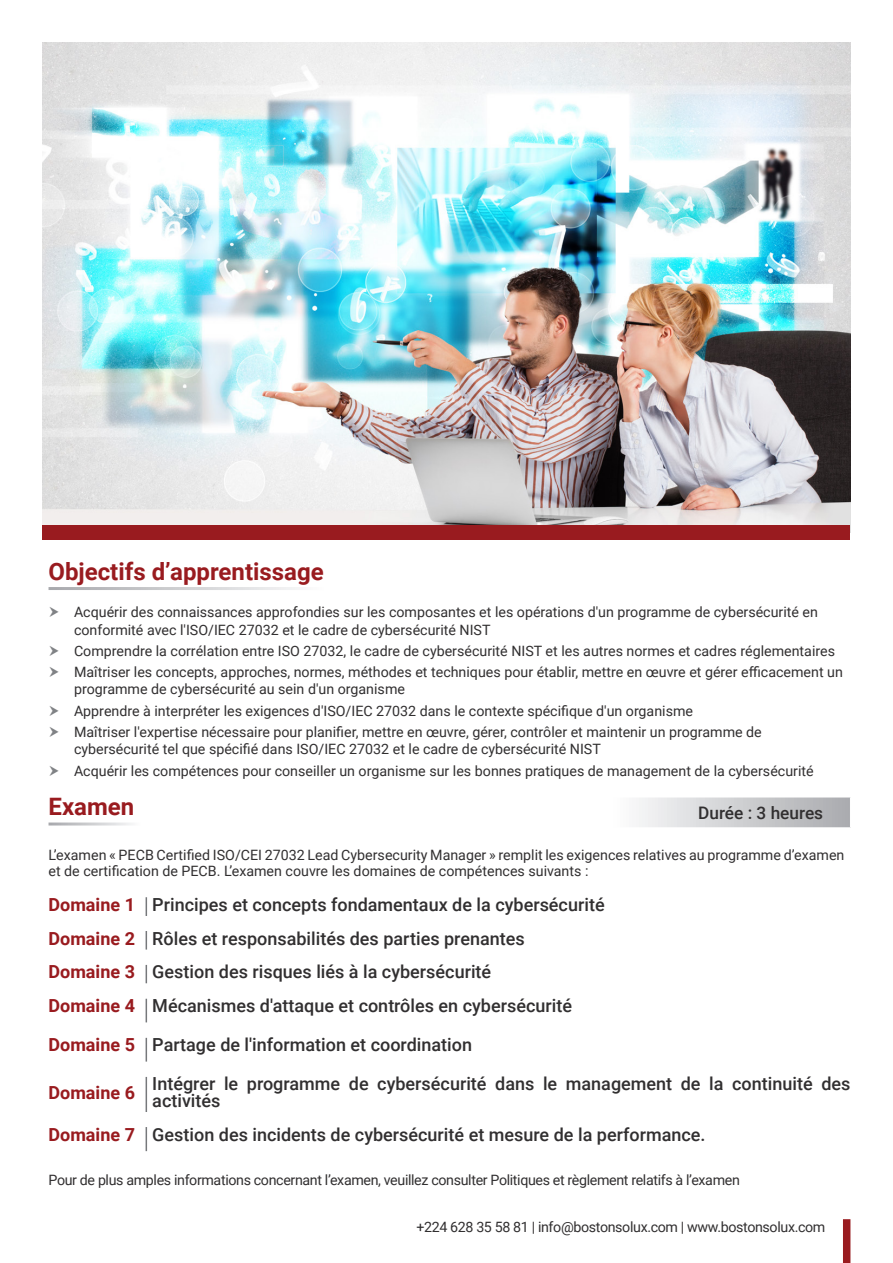
<style>
.page{position:relative;width:893px;height:1263px;background:#fff}
.page>*{position:absolute;margin:0;border:0;box-sizing:border-box;transform-origin:0 0}
.t1{font:700 24px "Roboto";color:#991b1f}
.t2{font:500 18px/16.5px "Roboto";color:#312f30}
.t3{font:700 18px "Roboto";color:#991b1f}
.t4{font:500 17.25px "Roboto";color:#312f30}
.Bullet_Points{font:14.25px/17.1px "Roboto";color:#312f30}
.Bullet_Points-2{font:14.25px "Roboto";letter-spacing:-.025em;color:#312f30}
</style>
<div class="page">
<img style="left:43px;top:43px;width:807px;height:482px">
<div style="left:43px;top:525px;width:807px;height:15px;background:#991b1f"></div>
<svg style="left:639px;top:798px;width:211px;height:29px"></svg>
<svg style="left:146px;top:897px;width:1px;height:19px"></svg>
<svg style="left:146px;top:931px;width:1px;height:19px"></svg>
<svg style="left:146px;top:965px;width:1px;height:18px"></svg>
<svg style="left:146px;top:998px;width:1px;height:25px"></svg>
<svg style="left:146px;top:1038px;width:1px;height:24px"></svg>
<hr style="left:146px;top:1077px;width:1px;height:35px;background:#76787b">
<svg style="left:146px;top:1127px;width:1px;height:24px"></svg>
<div style="left:843px;top:1219px;width:7px;height:44px;background:#991b1f"></div>
<p class="t1" style="left:49px;top:554px;width:277px">Objectifs d’apprentissage</p>
<p class="Bullet_Points" style="left:74px;top:603px;width:745px">Acquérir des connaissances approfondies sur les composantes et les opérations d'un programme de cybersécurité en conformité avec l'ISO/IEC 27032 et le cadre de cybersécurité NIST</p>
<p class="Bullet_Points" style="left:74px;top:642px;width:762px">Comprendre la corrélation entre ISO 27032, le cadre de cybersécurité NIST et les autres normes et cadres réglementaires</p>
<p class="Bullet_Points" style="left:74px;top:663px;width:770px">Maîtriser les concepts, approches, normes, méthodes et techniques pour établir, mettre en œuvre et gérer efficacement un programme de cybersécurité au sein d'un organisme</p>
<p class="Bullet_Points" style="left:74px;top:702px;width:620px">Apprendre à interpréter les exigences d'ISO/IEC 27032 dans le contexte spécifique d'un organisme</p>
<p class="Bullet_Points" style="left:74px;top:723px;width:689px">Maîtriser l'expertise nécessaire pour planifier, mettre en œuvre, gérer, contrôler et maintenir un programme de cybersécurité tel que spécifié dans ISO/IEC 27032 et le cadre de cybersécurité NIST</p>
<p class="Bullet_Points" style="left:74px;top:761px;width:741px">Acquérir les compétences pour conseiller un organisme sur les bonnes pratiques de management de la cybersécurité</p>
<p class="t1" style="left:49px;top:790px;width:87px">Examen</p>
<p class="t4" style="left:698px;top:801px;width:127px">Durée : 3 heures</p>
<p class="Bullet_Points" style="left:49px;top:846px;width:797px;line-height:16.5px">L’examen « PECB Certified ISO/CEI 27032 Lead Cybersecurity Manager » remplit les exigences relatives au programme d’examen et de certification de PECB. L’examen couvre les domaines de compétences suivants :</p>
<p class="t3" style="left:49px;top:892px;width:88px">Domaine 1</p>
<p class="t2" style="left:152px;top:895px;width:454px">Principes et concepts fondamentaux de la cybersécurité</p>
<p class="t3" style="left:49px;top:925px;width:88px">Domaine 2</p>
<p class="t2" style="left:152px;top:929px;width:374px">Rôles et responsabilités des parties prenantes</p>
<p class="t3" style="left:49px;top:959px;width:88px">Domaine 3</p>
<p class="t2" style="left:152px;top:963px;width:340px">Gestion des risques liés à la cybersécurité</p>
<p class="t3" style="left:49px;top:993px;width:88px">Domaine 4</p>
<p class="t2" style="left:152px;top:997px;width:421px">Mécanismes d'attaque et contrôles en cybersécurité</p>
<p class="t3" style="left:49px;top:1032px;width:88px">Domaine 5</p>
<p class="t2" style="left:152px;top:1036px;width:321px">Partage de l'information et coordination</p>
<p class="t3" style="left:49px;top:1079px;width:88px">Domaine 6</p>
<p class="t2" style="left:152px;top:1075px;width:700px">Intégrer le programme de cybersécurité dans le management de la continuité des activités</p>
<p class="t3" style="left:49px;top:1121px;width:88px">Domaine 7</p>
<p class="t2" style="left:152px;top:1125px;width:555px">Gestion des incidents de cybersécurité et mesure de la performance.</p>
<p class="Bullet_Points-2" style="left:49px;top:1170px;width:693px">Pour de plus amples informations concernant l’examen, veuillez consulter Politiques et règlement relatifs à l’examen</p>
<p class="Bullet_Points-2" style="left:416px;top:1217px;width:411px">+224 628 35 58 81 | info@bostonsolux.com | www.bostonsolux.com</p>
</div>
